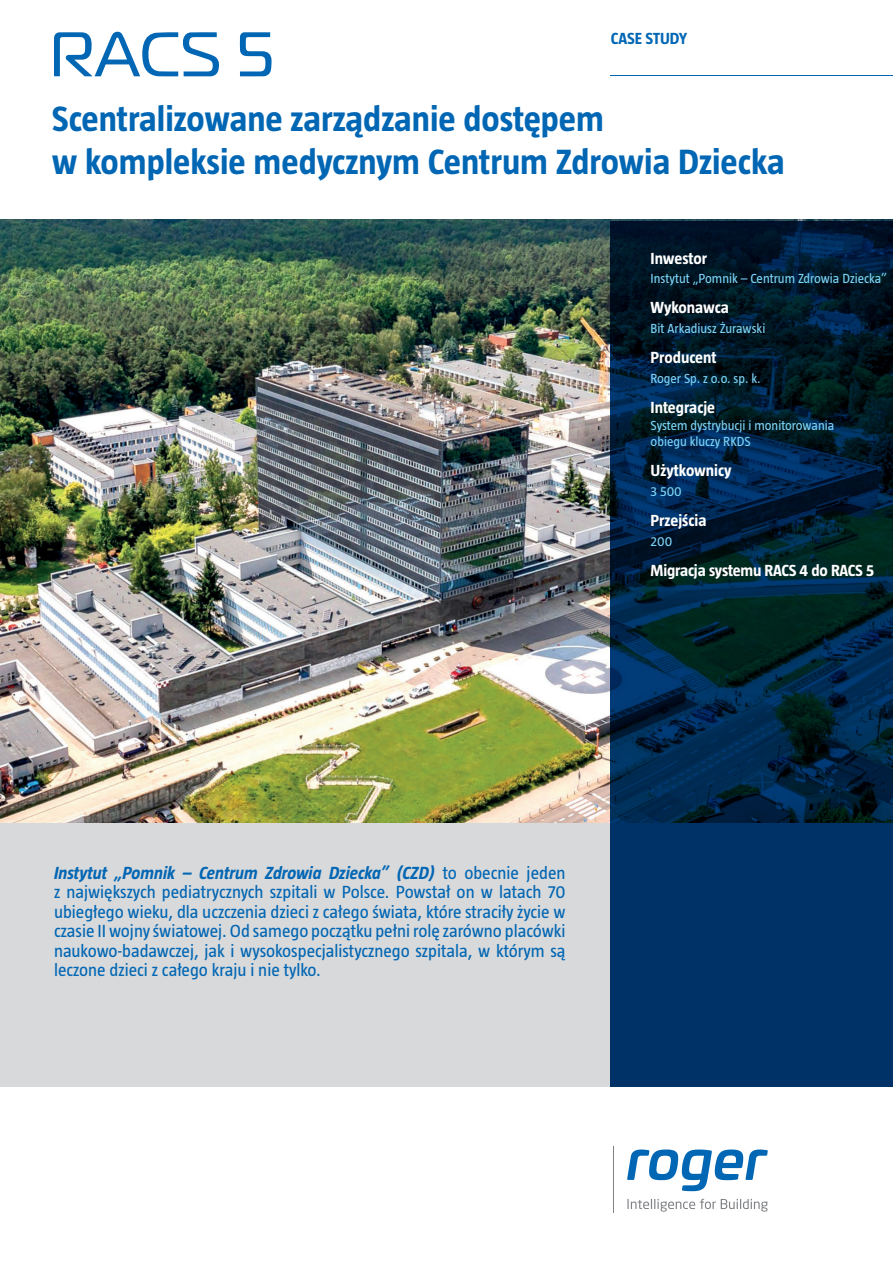
<style>
.page{position:relative;width:893px;height:1263px;background:#fff}
.page>*{position:absolute;margin:0;border:0;box-sizing:border-box;transform-origin:0 0}
.t1{font:700 36px/43.2px "Taz";color:#0166b3}
.t2{font:18px/19.5px "Taz";color:#0166b3;text-align:justify}
.t3{font:700 16.5px "Taz";letter-spacing:-.005em;color:#fff}
.t4{font:700 16.5px "Taz";letter-spacing:-.005em;color:#0166b3}
.t5{font:13.5px/16.5px "Taz";color:#7cd3f6}
.s1{font-weight:700;font-style:italic}
</style>
<div class="page">
<div style="left:0;top:823px;width:893px;height:263px;background:#d8d9db"></div>
<hr style="left:613px;top:1146px;width:1px;height:66px;background:#808285">
<svg style="left:627px;top:1199px;width:141px;height:13px"></svg>
<svg style="left:627px;top:1149px;width:141px;height:42px"></svg>
<img style="left:0;top:220px;width:893px;height:603px">
<svg style="left:611px;top:221px;width:282px;height:865px;background:#002646"></svg>
<hr style="left:611px;top:75px;width:282px;height:1px;background:#0166b3">
<svg style="left:54px;top:31px;width:165px;height:45px"></svg>
<svg style="left:240px;top:32px;width:32px;height:44px"></svg>
<p class="t4" style="left:611px;top:29px;width:78px">CASE STUDY</p>
<h1 class="t1" style="left:52px;top:97px;width:734px">Scentralizowane zarządzanie dostępem<br>w kompleksie medycznym Centrum Zdrowia Dziecka</h1>
<p class="t3" style="left:651px;top:249px;width:58px">Inwestor</p>
<p class="t5" style="left:651px;top:270px;width:238px">Instytut „Pomnik – Centrum Zdrowia Dziecka”</p>
<p class="t3" style="left:651px;top:299px;width:80px">Wykonawca</p>
<p class="t5" style="left:651px;top:320px;width:116px">Bit Arkadiusz Żurawski</p>
<p class="t3" style="left:651px;top:348px;width:67px">Producent</p>
<p class="t5" style="left:651px;top:370px;width:112px">Roger Sp. z o.o. sp. k.</p>
<p class="t3" style="left:651px;top:398px;width:66px">Integracje</p>
<p class="t5" style="left:651px;top:416px;width:185px">System dystrybucji i monitorowania obiegu kluczy RKDS</p>
<p class="t3" style="left:651px;top:461px;width:82px">Użytkownicy</p>
<p class="t5" style="left:651px;top:483px;width:33px">3 500</p>
<p class="t3" style="left:651px;top:511px;width:57px">Przejścia</p>
<p class="t5" style="left:651px;top:533px;width:23px">200</p>
<p class="t3" style="left:651px;top:561px;width:225px">Migracja systemu RACS 4 do RACS 5</p>
<p class="t2" style="left:54px;top:863px;width:513px"><span class="s1">Instytut „Pomnik – Centrum Zdrowia Dziecka” (CZD)</span> to obecnie jeden z największych pediatrycznych szpitali w Polsce. Powstał on w latach 70 ubiegłego wieku, dla uczczenia dzieci z całego świata, które straciły życie w czasie II wojny światowej. Od samego początku pełni rolę zarówno placówki naukowo-badawczej, jak i wysokospecjalistycznego szpitala, w którym są leczone dzieci z całego kraju i nie tylko.</p>
</div>
